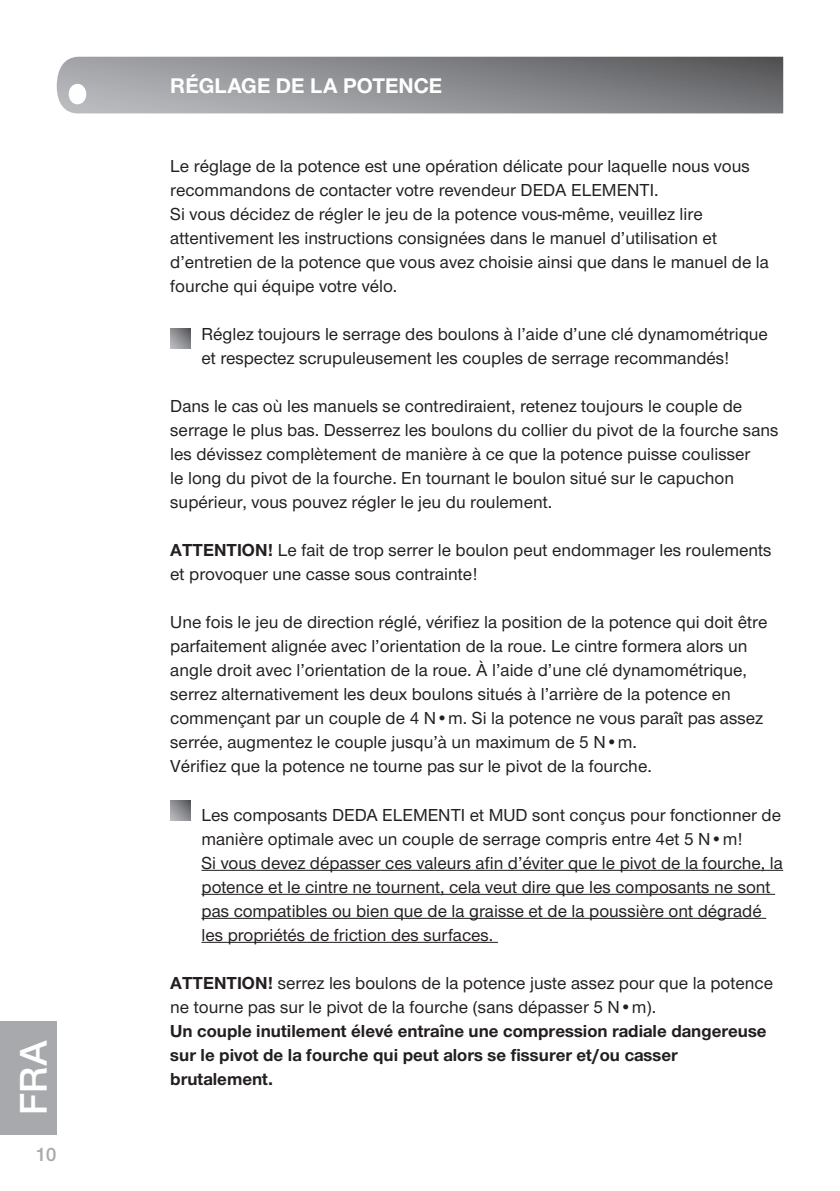
<style>
.page{position:relative;width:840px;height:1191px;background:#fff}
.page>*{position:absolute;margin:0;border:0;box-sizing:border-box;transform-origin:0 0}
.t1{font:40px "Nimbus San Nov Sem Bol";color:#fff}
.t2{font:700 22px "Nimbus San Nov";color:#fff}
.t3{font:20px "Nimbus San Nov Sem Bol";color:#a8a9ad}
.t4{font:500 18px/24px "Nimbus San Nov";color:#231f20}
.t5{font:700 18px/24px "Nimbus San Nov";color:#231f20}
.s1{font-weight:700}
</style>
<div class="page">
<div style="left:0;top:1020px;width:57px;height:114px;background:#a8a9ad"></div>
<hr style="left:201px;top:870px;width:581px;height:1px;background:#231f20">
<hr style="left:201px;top:894px;width:573px;height:1px;background:#231f20">
<hr style="left:201px;top:918px;width:564px;height:1px;background:#231f20">
<hr style="left:201px;top:942px;width:296px;height:1px;background:#231f20">
<svg style="left:170px;top:328px;width:20px;height:20px"></svg>
<svg style="left:170px;top:800px;width:20px;height:20px"></svg>
<svg style="left:57px;top:57px;width:725px;height:56px;background:#8d8e91"></svg>
<h1 class="t1" style="left:10px;top:1115px;width:77px;rotate:-90deg">FRA</h1>
<p class="t3" style="left:35px;top:1142px;width:23px">10</p>
<p class="t2" style="left:170px;top:73px;width:188px">Réglage de la potence</p>
<p class="t4" style="left:170px;top:154px;width:600px">Le réglage de la potence est une opération délicate pour laquelle nous vous recommandons de contacter votre revendeur DEDA ELEMENTI.<br>Si vous décidez de régler le jeu de la potence vous-même, veuillez lire attentivement les instructions consignées dans le manuel d’utilisation et d’entretien de la potence que vous avez choisie ainsi que dans le manuel de la fourche qui équipe votre vélo.</p>
<p class="t4" style="left:201px;top:322px;width:567px">Réglez toujours le serrage des boulons à l’aide d’une clé dynamométrique et respectez scrupuleusement les couples de serrage recommandés!</p>
<p class="t4" style="left:170px;top:394px;width:609px">Dans le cas où les manuels se contrediraient, retenez toujours le couple de serrage le plus bas. Desserrez les boulons du collier du pivot de la fourche sans les dévissez complètement de manière à ce que la potence puisse coulisser<br>le long du pivot de la fourche. En tournant le boulon situé sur le capuchon supérieur, vous pouvez régler le jeu du roulement.</p>
<p class="t5" style="left:170px;top:538px;width:12px">Attention</p>
<p class="t4" style="left:170px;top:538px;width:602px;text-indent:97px"><span class="s1">!</span> Le fait de trop serrer le boulon peut endommager les roulements et provoquer une casse sous contrainte!</p>
<p class="t4" style="left:170px;top:610px;width:598px">Une fois le jeu de direction réglé, vérifiez la position de la potence qui doit être parfaitement alignée avec l’orientation de la roue. Le cintre formera alors un angle droit avec l’orientation de la roue. À l’aide d’une clé dynamométrique, serrez alternativement les deux boulons situés à l’arrière de la potence en commençant par un couple de 4 N•m. Si la potence ne vous paraît pas assez serrée, augmentez le couple jusqu’à un maximum de 5 N•m.<br>Vérifiez que la potence ne tourne pas sur le pivot de la fourche.</p>
<p class="t4" style="left:201px;top:802px;width:582px">Les composants DEDA ELEMENTI et MUD sont conçus pour fonctionner de manière optimale avec un couple de serrage compris entre 4et 5 N•m!<br>Si vous devez dépasser ces valeurs afin d’éviter que le pivot de la fourche, la potence et le cintre ne tournent, cela veut dire que les composants ne sont pas compatibles ou bien que de la graisse et de la poussière ont dégradé les propriétés de friction des surfaces.</p>
<p class="t5" style="left:170px;top:970px;width:12px">Attention</p>
<p class="t4" style="left:170px;top:970px;width:604px;text-indent:97px"><span class="s1">!</span> serrez les boulons de la potence juste assez pour que la potence ne tourne pas sur le pivot de la fourche (sans dépasser 5 N•m).</p>
<p class="t5" style="left:170px;top:1018px;width:597px">Un couple inutilement élevé entraîne une compression radiale dangereuse sur le pivot de la fourche qui peut alors se fissurer et/ou casser brutalement.</p>
</div>
